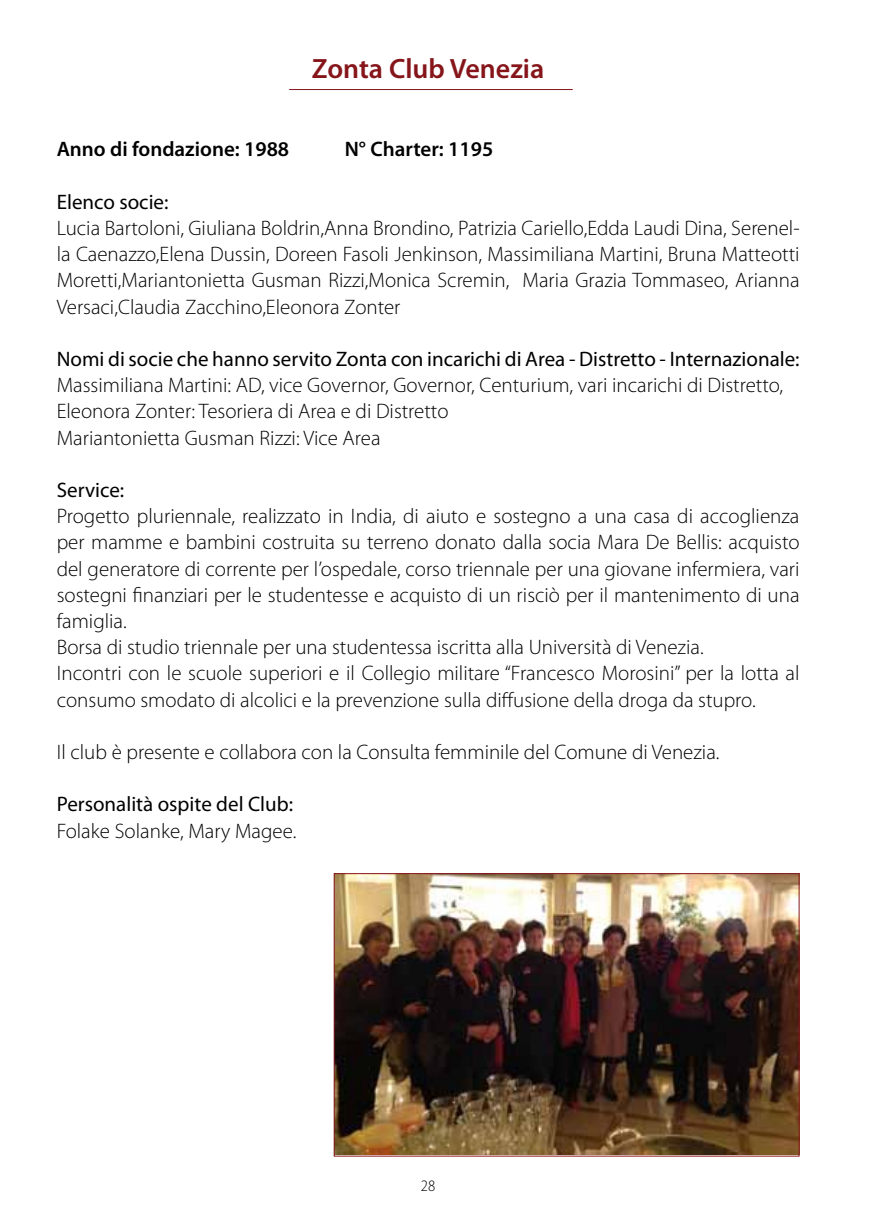
<style>
.page{position:relative;width:879px;height:1219px;background:#fff}
.page>*{position:absolute;margin:0;border:0;box-sizing:border-box;transform-origin:0 0}
.t1{font:600 28px "Myriad Pro";color:#86151a}
.t2{font:300 21px/26.2px "Myriad Pro";color:#000}
.t3{font:21px "Myriad Pro";color:#000}
.t4{font:600 21px "Myriad Pro";color:#000}
.t5{font:300 semi-condensed 16px "Myriad Pro";color:#000}
</style>
<div class="page">
<hr style="left:289px;top:89px;width:284px;height:1px;background:#86151a">
<img style="left:336px;top:875px;width:461px;height:279px">
<div style="left:334px;top:873px;width:465px;height:284px;border:1px solid #86151a"></div>
<h1 class="t1" style="left:312px;top:50px;width:234px">Zonta Club Venezia</h1>
<p class="t4" style="left:57px;top:136px;width:268px">Anno di fondazione: 1988 N</p>
<p class="t4" style="left:359px;top:136px;width:136px">° Charter: 1195</p>
<p class="t3" style="left:57px;top:189px;width:113px">Elenco socie:</p>
<p class="t2" style="left:57px;top:215px;width:744px;text-align:justify">Lucia Bartoloni, Giuliana Boldrin,Anna Brondino, Patrizia Cariello,Edda Laudi Dina, Serenel&shy;la Caenazzo,Elena Dussin, Doreen Fasoli Jenkinson, Massimiliana Martini, Bruna Matteotti Moretti,Mariantonietta Gusman Rizzi,Monica Scremin, Maria Grazia Tommaseo, Arianna Versaci,Claudia Zacchino,Eleonora Zonter</p>
<p class="t3" style="left:57px;top:346px;width:744px">Nomi di socie che hanno servito Zonta con incarichi di Area - Distretto - Internazionale:</p>
<p class="t2" style="left:57px;top:372px;width:728px">Massimiliana Martini: AD, vice Governor, Governor, Centurium, vari incarichi di Distretto,<br>Eleonora Zonter: Tesoriera di Area e di Distretto<br>Mariantonietta Gusman Rizzi: Vice Area</p>
<p class="t3" style="left:57px;top:477px;width:69px">Service:</p>
<p class="t2" style="left:57px;top:503px;width:744px">Progetto pluriennale, realizzato in India, di aiuto e sostegno a una casa di accoglienza per mamme e bambini costruita su terreno donato dalla socia Mara De Bellis: acquisto del generatore di corrente per l’ospedale, corso triennale per una giovane infermiera, vari sostegni finanziari per le studentesse e acquisto di un risciò per il mantenimento di una famiglia.<br>Borsa di studio triennale per una studentessa iscritta alla Università di Venezia.<br>Incontri con le scuole superiori e il Collegio militare “Francesco Morosini” per la lotta al consumo smodato di alcolici e la prevenzione sulla diffusione della droga da stupro.</p>
<p class="t2" style="left:57px;top:739px;width:664px">Il club è presente e collabora con la Consulta femminile del Comune di Venezia.</p>
<p class="t3" style="left:57px;top:791px;width:238px">Personalità ospite del Club:</p>
<p class="t2" style="left:57px;top:817px;width:241px">Folake Solanke, Mary Magee.</p>
<p class="t5" style="left:421px;top:1176px;width:16px">28</p>
</div>
